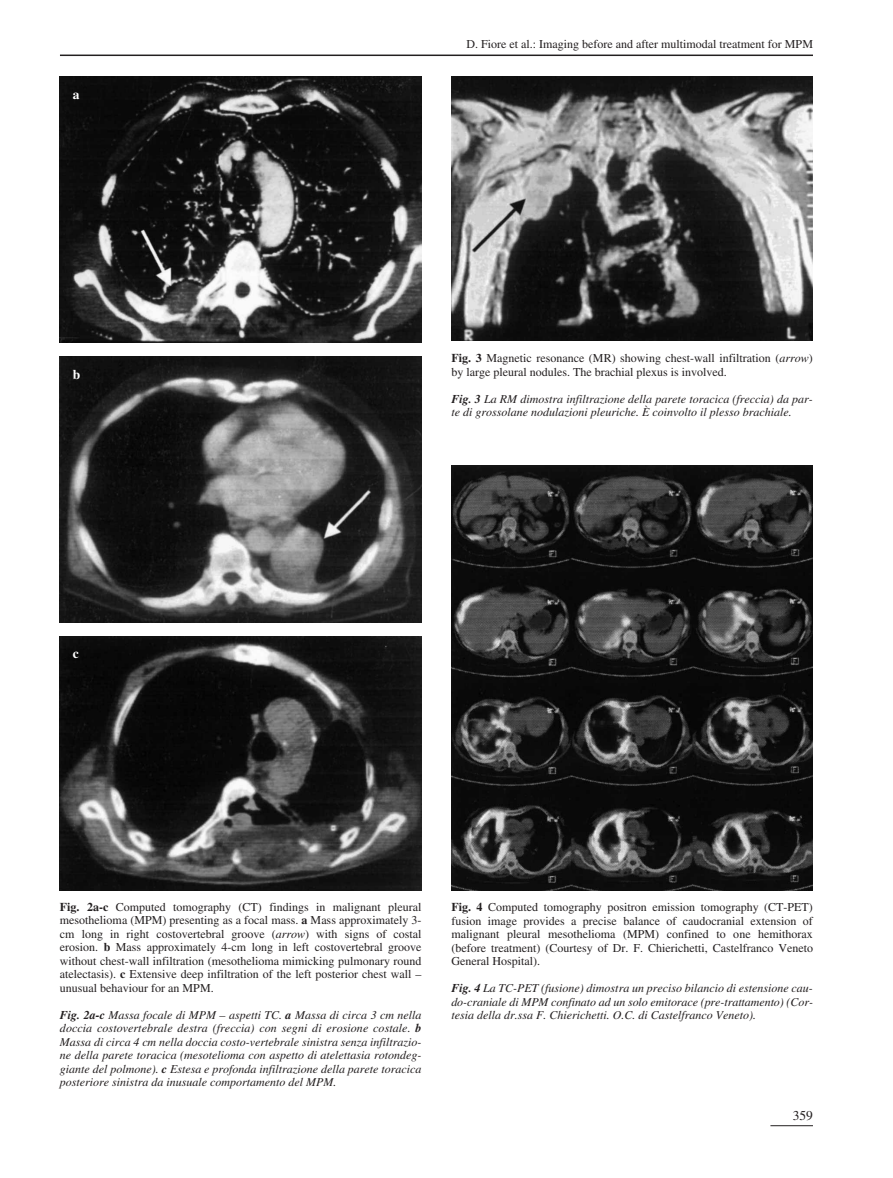
<style>
.page{position:relative;width:893px;height:1178px;background:#fff}
.page>*{position:absolute;margin:0;border:0;box-sizing:border-box;transform-origin:0 0}
.t1{font:13.5px "Times";color:#231f20}
.t2{font:700 13.5px "Times";color:#fff}
.t3{font:12px/13.5px "Times";color:#231f20;text-align:justify}
.t4{font:italic 12px/13.5px "Times";color:#231f20;text-align:justify}
.s1{font-weight:700}
.s2{font-style:italic}
</style>
<div class="page">
<hr style="left:770px;top:1125px;width:43px;height:1px;background:#231f20">
<hr style="left:60px;top:55px;width:753px;height:1px;background:#231f20">
<img style="left:60px;top:77px;width:361px;height:265px">
<img style="left:60px;top:357px;width:361px;height:266px">
<img style="left:60px;top:636px;width:361px;height:254px">
<img style="left:451px;top:77px;width:362px;height:263px">
<img style="left:451px;top:465px;width:362px;height:425px">
<p class="t2" style="left:73px;top:89px;width:8px">a</p>
<p class="t3" style="left:466px;top:39px;width:348px">D. Fiore et al.: Imaging before and after multimodal treatment for MPM</p>
<p class="t2" style="left:73px;top:369px;width:9px">b</p>
<p class="t2" style="left:73px;top:648px;width:7px">c</p>
<p class="t3" style="left:451px;top:353px;width:363px"><span class="s1">Fig. 3</span> Magnetic resonance (MR) showing chest-wall infiltration (<span class="s2">arrow</span>) by large pleural nodules. The brachial plexus is involved.</p>
<p class="t4" style="left:451px;top:393px;width:363px"><span class="s1">Fig. 3</span> La RM dimostra infiltrazione della parete toracica (freccia) da par&shy;te di grossolane nodulazioni pleuriche. È coinvolto il plesso brachiale.</p>
<p class="t3" style="left:60px;top:901px;width:363px"><span class="s1">Fig. 2a-c</span> Computed tomography (CT) findings in malignant pleural mesothelioma (MPM) presenting as a focal mass. <span class="s1">a</span> Mass approximately 3- cm long in right costovertebral groove (<span class="s2">arrow</span>) with signs of costal erosion. <span class="s1">b</span> Mass approximately 4-cm long in left costovertebral groove without chest-wall infiltration (mesothelioma mimicking pulmonary round atelectasis). <span class="s1">c</span> Extensive deep infiltration of the left posterior chest wall – unusual behaviour for an MPM.</p>
<p class="t4" style="left:60px;top:1009px;width:363px"><span class="s1">Fig. 2a-c</span> Massa focale di MPM – aspetti TC. <span class="s1">a</span> Massa di circa 3 cm nella doccia costovertebrale destra (freccia) con segni di erosione costale. <span class="s1">b </span>Massa di circa 4 cm nella doccia costo-vertebrale sinistra senza infiltrazio&shy;ne della parete toracica (mesotelioma con aspetto di atelettasia rotondeg&shy;giante del polmone). <span class="s1">c</span> Estesa e profonda infiltrazione della parete toracica posteriore sinistra da inusuale comportamento del MPM.</p>
<p class="t3" style="left:451px;top:901px;width:363px"><span class="s1">Fig. 4</span> Computed tomography positron emission tomography (CT-PET) fusion image provides a precise balance of caudocranial extension of malignant pleural mesothelioma (MPM) confined to one hemithorax (before treatment) (Courtesy of Dr. F. Chierichetti, Castelfranco Veneto General Hospital).</p>
<p class="t4" style="left:451px;top:982px;width:363px"><span class="s1">Fig. 4</span> La TC-PET (fusione) dimostra un preciso bilancio di estensione cau&shy;do-craniale di MPM confinato ad un solo emitorace (pre-trattamento) (Cor&shy;tesia della dr.ssa F. Chierichetti. O.C. di Castelfranco Veneto).</p>
<p class="t1" style="left:792px;top:1110px;width:22px">359</p>
</div>
